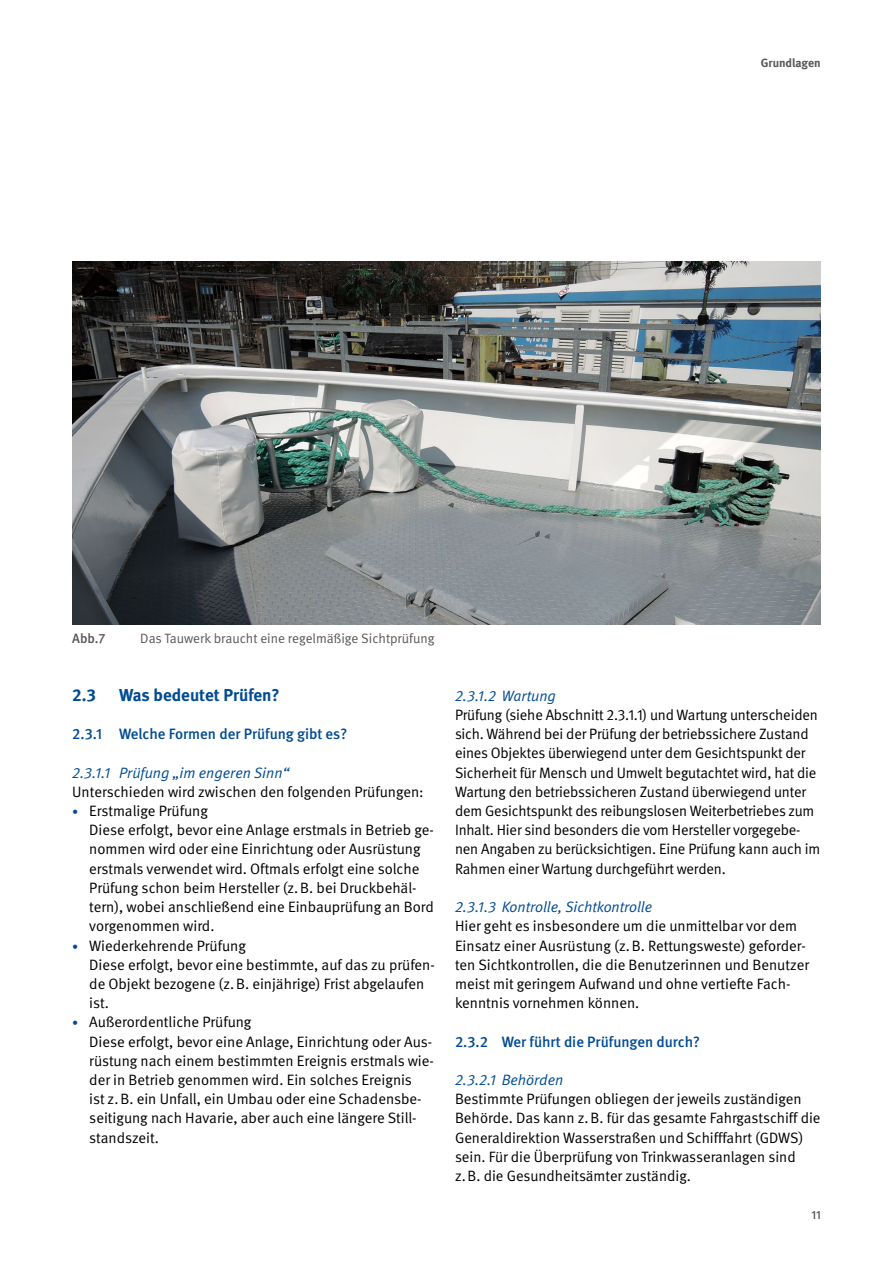
<style>
.page{position:relative;width:893px;height:1263px;background:#fff}
.page>*{position:absolute;margin:0;border:0;box-sizing:border-box;transform-origin:0 0}
.Überschriften_H2{font:700 17.25px "DGUV Meta";color:#004b93}
.Fließtext_FT_ohne_Abstand{font:15px/19.2px "DGUV Meta";letter-spacing:-.005em;color:#000}
.Überschriften_H4{font:italic 15px "DGUV Meta";color:#004b93}
.Überschriften_H3{font:500 15px "DGUV Meta";color:#004b93}
.t1{font:13.5px "DGUV Meta";color:#58585a}
.t2{font:500 13.5px "DGUV Meta";color:#58585a}
.t3{font:700 12px "DGUV Meta";color:#58585a}
.t4{font:500 12px "DGUV Meta";color:#58585a}
.s1{font-size:12px;color:#004b93}
</style>
<div class="page">
<img style="left:72px;top:262px;width:749px;height:362px">
<p class="t3" style="left:761px;top:56px;width:61px">Grundlagen</p>
<p class="t2" style="left:72px;top:631px;width:35px">Abb.7</p>
<p class="t1" style="left:140px;top:631px;width:296px">Das Tauwerk braucht eine regelmäßige Sichtprüfung</p>
<h2 class="Überschriften_H2" style="left:72px;top:685px;width:25px">2.3</h2>
<h2 class="Überschriften_H2" style="left:119px;top:685px;width:162px">Was bedeutet Prüfen?</h2>
<h3 class="Überschriften_H3" style="left:72px;top:725px;width:277px">2.3.1 Welche Formen der Prüfung gibt es?</h3>
<h4 class="Überschriften_H4" style="left:72px;top:764px;width:219px">2.3.1.1 Prüfung „im engeren Sinn“</h4>
<p class="Fließtext_FT_ohne_Abstand" style="left:72px;top:782px;width:353px">Unterschieden wird zwischen den folgenden Prüfungen:</p>
<p class="Fließtext_FT_ohne_Abstand" style="left:89px;top:802px;width:346px;text-indent:-17px"><span class="s1">•</span> Erstmalige Prüfung<br>Diese erfolgt, bevor eine Anlage erstmals in Betrieb ge&shy;nommen wird oder eine Einrichtung oder Ausrüstung erstmals verwendet wird. Oftmals erfolgt eine solche Prüfung schon beim Hersteller (z.B. bei Druckbehäl&shy;tern), wobei anschließend eine Einbauprüfung an Bord vorgenommen wird.</p>
<p class="Fließtext_FT_ohne_Abstand" style="left:89px;top:936px;width:347px;text-indent:-17px"><span class="s1">•</span> Wiederkehrende Prüfung<br>Diese erfolgt, bevor eine bestimmte, auf das zu prüfen&shy;de Objekt bezogene (z.B. einjährige) Frist abgelaufen ist.</p>
<p class="Fließtext_FT_ohne_Abstand" style="left:89px;top:1013px;width:346px;text-indent:-17px"><span class="s1">•</span> Außerordentliche Prüfung<br>Diese erfolgt, bevor eine Anlage, Einrichtung oder Aus&shy;rüstung nach einem bestimmten Ereignis erstmals wie&shy;der in Betrieb genommen wird. Ein solches Ereignis<br>ist z.B. ein Unfall, ein Umbau oder eine Schadensbe&shy;seitigung nach Havarie, aber auch eine längere Still&shy;standszeit.</p>
<h4 class="Überschriften_H4" style="left:455px;top:687px;width:102px">2.3.1.2 Wartung</h4>
<p class="Fließtext_FT_ohne_Abstand" style="left:455px;top:706px;width:367px">Prüfung (siehe Abschnitt 2.3.1.1) und Wartung unterscheiden sich. Während bei der Prüfung der betriebssichere Zustand eines Objektes überwiegend unter dem Gesichtspunkt der Sicherheit für Mensch und Umwelt begutachtet wird, hat die Wartung den betriebssicheren Zustand überwiegend unter dem Gesichtspunkt des reibungslosen Weiterbetriebes zum Inhalt. Hier sind besonders die vom Hersteller vorgegebe&shy;nen Angaben zu berücksichtigen. Eine Prüfung kann auch im Rahmen einer Wartung durchgeführt werden.</p>
<h4 class="Überschriften_H4" style="left:455px;top:898px;width:199px">2.3.1.3 Kontrolle, Sichtkontrolle</h4>
<p class="Fließtext_FT_ohne_Abstand" style="left:455px;top:917px;width:356px">Hier geht es insbesondere um die unmittelbar vor dem Einsatz einer Ausrüstung (z.B. Rettungsweste) geforder&shy;ten Sichtkontrollen, die die Benutzerinnen und Benutzer meist mit geringem Aufwand und ohne vertiefte Fach&shy;kenntnis vornehmen können.</p>
<h3 class="Überschriften_H3" style="left:455px;top:1032px;width:247px">2.3.2 Wer führt die Prüfungen durch?</h3>
<h4 class="Überschriften_H4" style="left:455px;top:1071px;width:110px">2.3.2.1 Behörden</h4>
<p class="Fließtext_FT_ohne_Abstand" style="left:455px;top:1090px;width:367px">Bestimmte Prüfungen obliegen der jeweils zuständigen Behörde. Das kann z.B. für das gesamte Fahrgastschiff die Generaldirektion Wasserstraßen und Schifffahrt (GDWS) sein. Für die Überprüfung von Trinkwasseranlagen sind z.B. die Gesundheitsämter zuständig.</p>
<p class="t4" style="left:811px;top:1208px;width:11px">11</p>
</div>
